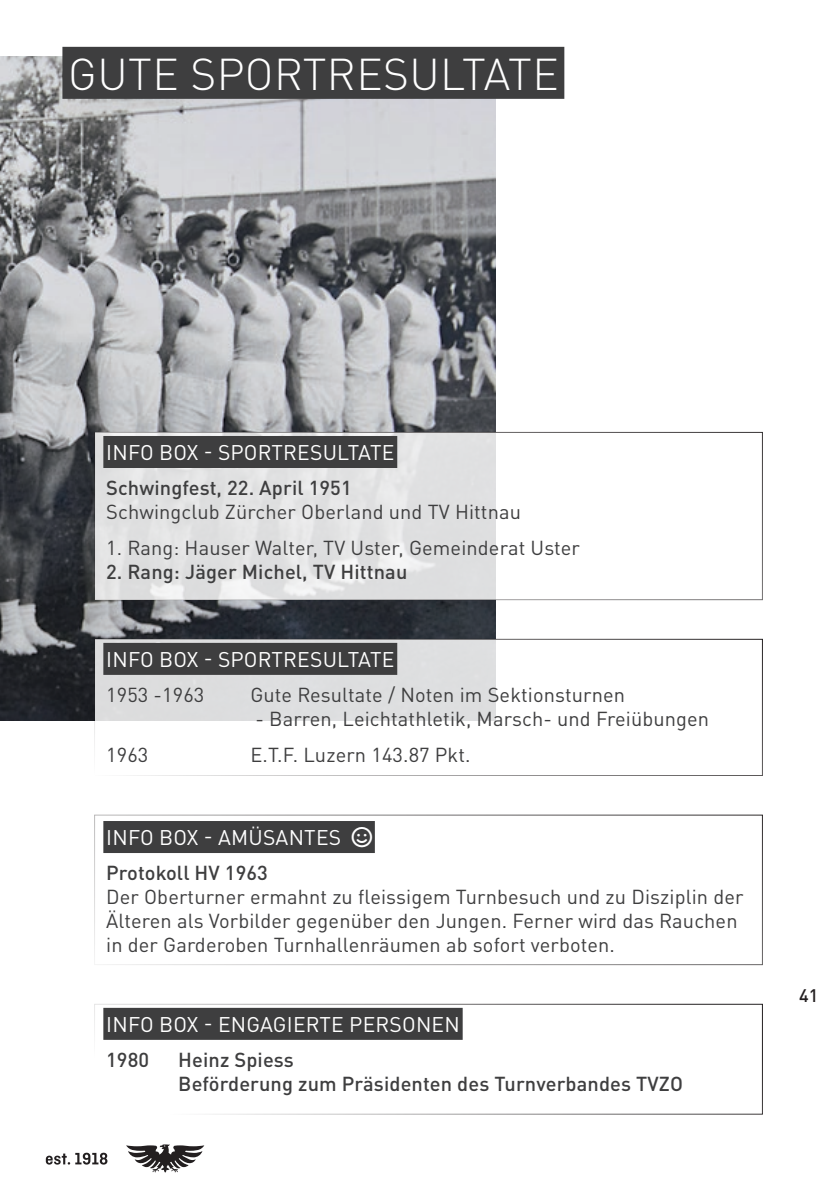
<style>
.page{position:relative;width:840px;height:1191px;background:#fff}
.page>*{position:absolute;margin:0;border:0;box-sizing:border-box;transform-origin:0 0}
.t1{font:300 44px "DIN Pro";letter-spacing:.01em;color:#fff}
.t2{font:21px "DIN Pro";letter-spacing:.01em;color:#fff}
.t3{font:20px/24px "DIN Pro";letter-spacing:.005em;color:#3e3e3f}
.t4{font:500 20px/24px "DIN Pro";letter-spacing:.005em;color:#3e3e3f}
.t5{font:500 18px "DIN Pro";color:#231f20}
</style>
<div class="page">
<svg style="left:126px;top:1144px;width:78px;height:28px"></svg>
<svg style="left:46px;top:1152px;width:61px;height:12px"></svg>
<img style="left:0;top:57px;width:495px;height:663px">
<svg style="left:96px;top:434px;width:400px;height:164px;background:#e2e2e3"></svg>
<div style="left:103px;top:436px;width:294px;height:32px;background:#3e3e3f"></div>
<div style="left:96px;top:641px;width:400px;height:80px;background:#dddedf"></div>
<div style="left:103px;top:643px;width:294px;height:32px;background:#3e3e3f"></div>
<div style="left:103px;top:821px;width:271px;height:32px;background:#3e3e3f"></div>
<div style="left:62px;top:47px;width:502px;height:52px;background:#3e3e3f"></div>
<div style="left:103px;top:1007px;width:359px;height:32px;background:#3e3e3f"></div>
<h1 class="t1" style="left:68px;top:41px;width:491px">GUTE SPORTRESULTATE</h1>
<p class="t2" style="left:106px;top:436px;width:289px">INFO BOX - SPORTRESULTATE</p>
<p class="t4" style="left:106px;top:474px;width:247px">Schwingfest, 22. April 1951</p>
<p class="t3" style="left:106px;top:498px;width:416px">Schwingclub Zürcher Oberland und TV Hittnau</p>
<p class="t3" style="left:106px;top:533px;width:475px">1. Rang: Hauser Walter, TV Uster, Gemeinderat Uster</p>
<p class="t4" style="left:106px;top:557px;width:302px">2. Rang: Jäger Michel, TV Hittnau</p>
<p class="t2" style="left:106px;top:643px;width:289px">INFO BOX - SPORTRESULTATE</p>
<p class="t3" style="left:106px;top:681px;width:100px">1953 -1963</p>
<p class="t3" style="left:250px;top:681px;width:376px">Gute Resultate / Noten im Sektionsturnen</p>
<p class="t3" style="left:255px;top:705px;width:455px">- Barren, Leichtathletik, Marsch- und Freiübungen</p>
<p class="t3" style="left:106px;top:740px;width:44px">1963</p>
<p class="t3" style="left:250px;top:740px;width:222px">E.T.F. Luzern 143.87 Pkt.</p>
<p class="t2" style="left:106px;top:821px;width:236px">INFO BOX - AMÜSANTES</p>
<p class="t4" style="left:106px;top:859px;width:163px">Protokoll HV 1963</p>
<p class="t3" style="left:106px;top:883px;width:638px">Der Oberturner ermahnt zu fleissigem Turnbesuch und zu Disziplin der<br>Älteren als Vorbilder gegenüber den Jungen. Ferner wird das Rauchen in der Garderoben Turnhallenräumen ab sofort verboten.</p>
<p class="t2" style="left:106px;top:1007px;width:355px">INFO BOX - ENGAGIERTE PERSONEN</p>
<p class="t4" style="left:106px;top:1045px;width:45px">1980</p>
<p class="t4" style="left:178px;top:1045px;width:506px">Heinz Spiess<br>Beförderung zum Präsidenten des Turnverbandes TVZO</p>
<p class="t5" style="left:798px;top:981px;width:21px">41</p>
</div>
